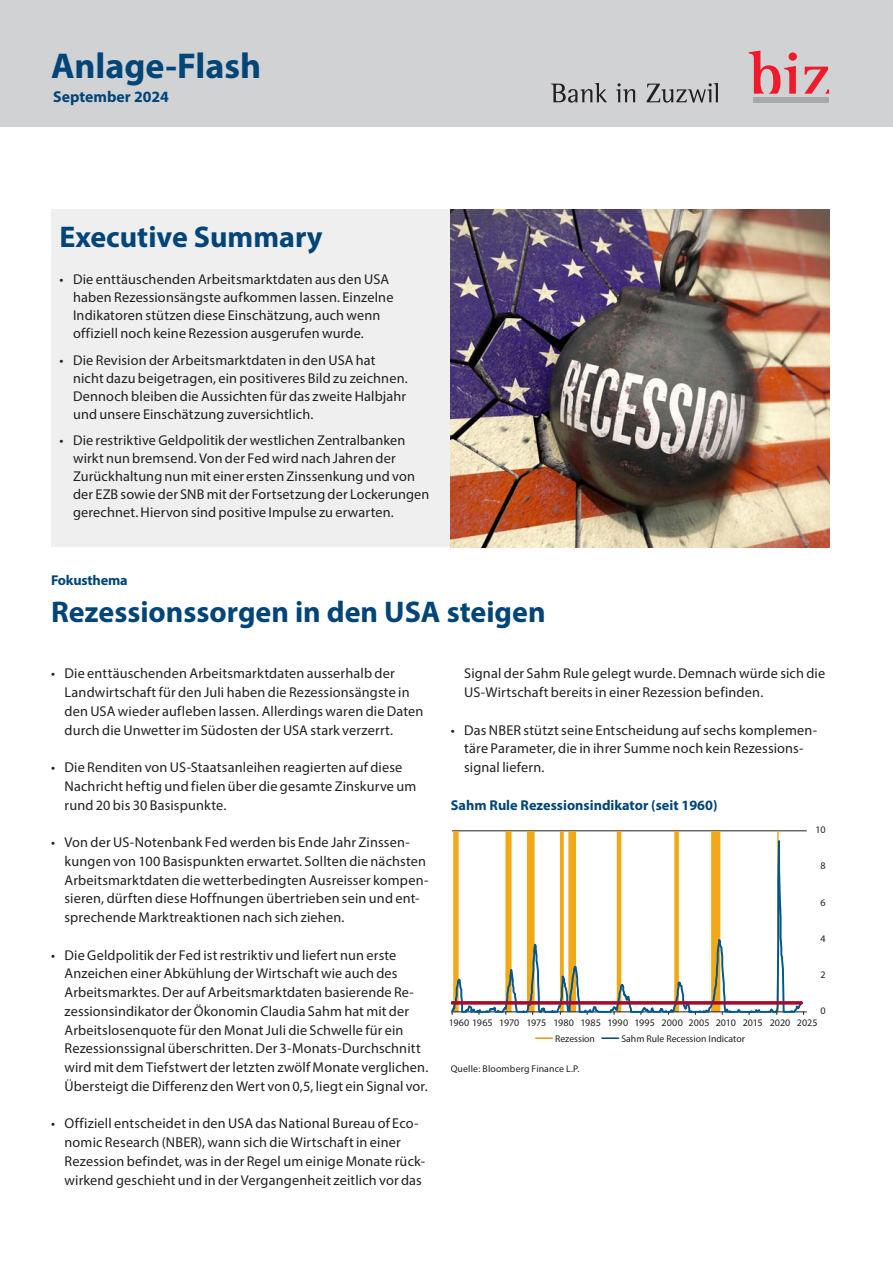
<style>
.page{position:relative;width:893px;height:1263px;background:#fff}
.page>*{position:absolute;margin:0;border:0;box-sizing:border-box;transform-origin:0 0}
.t1{font:700 36px "Myriad Pro";color:#004578}
.t2{font:700 30px "Myriad Pro";color:#004578}
.t3{font:700 15.75px "Myriad Pro";color:#004578}
.t4{font:14.25px/18.8px "Myriad Pro";letter-spacing:.01em;color:#231f20}
.t5{font:700 14.25px "Myriad Pro";color:#004578}
.t6{font:10.05px "Myriad Pro";letter-spacing:.005em;color:#231f20}
.t7{font:9.75px "Myriad Pro";color:#231f20}
</style>
<div class="page">
<div style="left:51px;top:210px;width:400px;height:337px;background:#efeff0"></div>
<img style="left:451px;top:210px;width:378px;height:337px">
<hr style="left:452px;top:830px;width:355px;height:1px;background:#231f20">
<hr style="left:452px;top:1011px;width:355px;height:1px;background:#231f20">
<svg style="left:452px;top:830px;width:352px;height:182px"></svg>
<svg style="left:452px;top:999px;width:352px;height:7px"></svg>
<svg style="left:536px;top:1037px;width:16px;height:2px"></svg>
<svg style="left:602px;top:1037px;width:17px;height:2px"></svg>
<div style="left:0;top:0;width:893px;height:126px;background:#d1d2d4"></div>
<svg style="left:804px;top:67px;width:25px;height:27px"></svg>
<svg style="left:749px;top:51px;width:48px;height:43px"></svg>
<div style="left:753px;top:97px;width:76px;height:5px;background:#a8a9ad"></div>
<svg style="left:551px;top:83px;width:56px;height:19px"></svg>
<svg style="left:616px;top:83px;width:19px;height:19px"></svg>
<svg style="left:647px;top:83px;width:71px;height:19px"></svg>
<h1 class="t1" style="left:51px;top:42px;width:212px">Anlage-Flash</h1>
<p class="t3" style="left:53px;top:87px;width:117px">September 2024</p>
<h2 class="t2" style="left:60px;top:217px;width:265px">Executive Summary</h2>
<p class="t4" style="left:73px;top:270px;width:322px;line-height:18px;text-indent:-13px">• Die enttäuschenden Arbeitsmarktdaten aus den USA haben Rezessionsängste aufkommen lassen. Einzelne Indikatoren stützen diese Einschätzung, auch wenn offiziell noch keine Rezession ausgerufen wurde.</p>
<p class="t4" style="left:73px;top:351px;width:336px;line-height:18px;text-indent:-13px">• Die Revision der Arbeitsmarktdaten in den USA hat nicht dazu beigetragen, ein positiveres Bild zu zeichnen.<br>Dennoch bleiben die Aussichten für das zweite Halbjahr und unsere Einschätzung zuversichtlich.</p>
<p class="t4" style="left:73px;top:431px;width:358px;line-height:18px;text-indent:-13px">• Die restriktive Geldpolitik der westlichen Zentralbanken wirkt nun bremsend. Von der Fed wird nach Jahren der Zurückhaltung nun mit einer ersten Zinssenkung und von der EZB sowie der SNB mit der Fortsetzung der Lockerungen gerechnet. Hiervon sind positive Impulse zu erwarten.</p>
<p class="t5" style="left:51px;top:570px;width:78px">Fokusthema</p>
<h2 class="t2" style="left:51px;top:592px;width:496px">Rezessionssorgen in den USA steigen</h2>
<p class="t4" style="left:65px;top:664px;width:360px;text-indent:-13px">• Die enttäuschenden Arbeitsmarktdaten ausserhalb der Landwirtschaft für den Juli haben die Rezessionsängste in den USA wieder aufleben lassen. Allerdings waren die Daten durch die Unwetter im Südosten der USA stark verzerrt.</p>
<p class="t4" style="left:65px;top:758px;width:353px;text-indent:-13px">• Die Renditen von US-Staatsanleihen reagierten auf diese<br>Nachricht heftig und fielen über die gesamte Zinskurve um rund 20 bis 30 Basispunkte.</p>
<p class="t4" style="left:65px;top:833px;width:364px;text-indent:-13px">• Von der US-Notenbank Fed werden bis Ende Jahr Zinssen&shy;kungen von 100 Basispunkten erwartet. Sollten die nächsten Arbeitsmarktdaten die wetterbedingten Ausreisser kompen&shy;sieren, dürften diese Hoffnungen übertrieben sein und ent&shy;sprechende Marktreaktionen nach sich ziehen.</p>
<p class="t4" style="left:65px;top:945px;width:365px;text-indent:-13px">• Die Geldpolitik der Fed ist restriktiv und liefert nun erste Anzeichen einer Abkühlung der Wirtschaft wie auch des Arbeitsmarktes. Der auf Arbeitsmarktdaten basierende Re&shy;zessionsindikator der Ökonomin Claudia Sahm hat mit der Arbeitslosenquote für den Monat Juli die Schwelle für ein Rezessionssignal überschritten. Der 3-Monats-Durchschnitt wird mit dem Tiefstwert der letzten zwölf Monate verglichen.<br>Übersteigt die Differenz den Wert von 0,5, liegt ein Signal vor.</p>
<p class="t4" style="left:65px;top:1114px;width:362px;text-indent:-13px">• Offiziell entscheidet in den USA das National Bureau of Eco&shy;nomic Research (NBER), wann sich die Wirtschaft in einer Rezession befindet, was in der Regel um einige Monate rück&shy;wirkend geschieht und in der Vergangenheit zeitlich vor das</p>
<p class="t4" style="left:464px;top:664px;width:363px">Signal der Sahm Rule gelegt wurde. Demnach würde sich die<br>US-Wirtschaft bereits in einer Rezession befinden.</p>
<p class="t4" style="left:464px;top:720px;width:354px;text-indent:-13px">• Das NBER stützt seine Entscheidung auf sechs komplemen&shy;täre Parameter, die in ihrer Summe noch kein Rezessions&shy;signal liefern.</p>
<p class="t5" style="left:451px;top:795px;width:268px">Sahm Rule Rezessionsindikator (seit 1960)</p>
<p class="t6" style="left:816px;top:823px;width:12px">10</p>
<p class="t6" style="left:820px;top:860px;width:7px">8</p>
<p class="t6" style="left:820px;top:896px;width:7px">6</p>
<p class="t6" style="left:820px;top:932px;width:7px">4</p>
<p class="t6" style="left:820px;top:968px;width:7px">2</p>
<p class="t6" style="left:820px;top:1005px;width:7px">0</p>
<p class="t6" style="left:449px;top:1016px;width:370px">1960 1965 1970 1975 1980 1985 1990 1995 2000 2005 2010 2015 2020 2025</p>
<p class="t7" style="left:555px;top:1033px;width:41px">Rezession</p>
<p class="t7" style="left:621px;top:1033px;width:125px">Sahm Rule Recession Indicator</p>
<p class="t7" style="left:451px;top:1063px;width:130px">Quelle: Bloomberg Finance L.P.</p>
</div>
